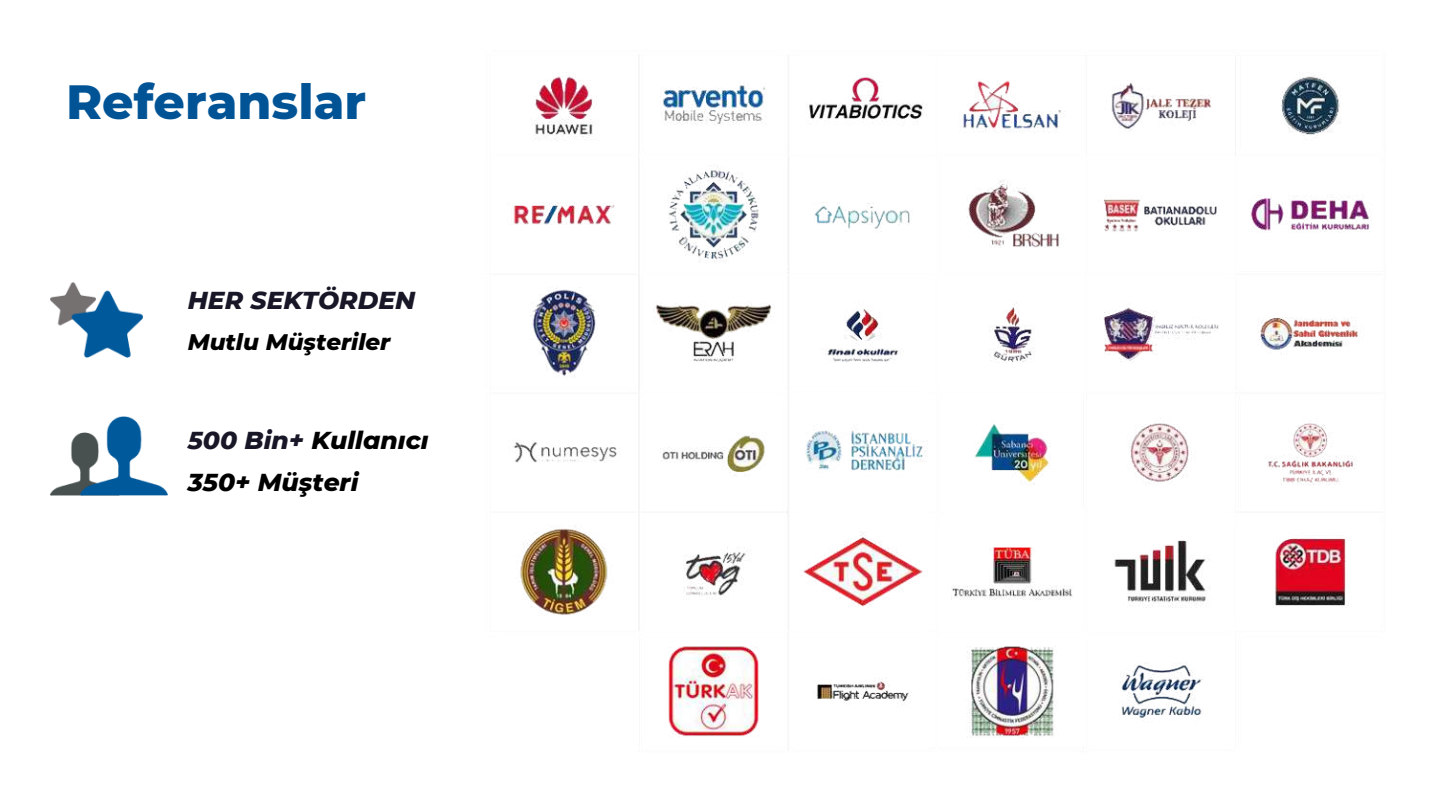
<style>
.page{position:relative;width:1440px;height:810px;background:#fff}
.page>*{position:absolute;margin:0;border:0;box-sizing:border-box;transform-origin:0 0}
.t1{font:800 49px "Montserrat";color:#005496}
.t2{font:italic 800 25px/42.8px "Montserrat";color:#000}
.t3{font:italic 800 25px "Montserrat";color:#171727}
.t4{font:italic 800 23px "Montserrat";color:#000}
.s1{color:#171727}
</style>
<div class="page">
<img style="left:513px;top:57px;width:857px;height:681px">
<img style="left:51px;top:282px;width:91px;height:76px">
<img style="left:51px;top:416px;width:116px;height:80px">
<h1 class="t1" style="left:66px;top:72px;width:302px">Referanslar</h1>
<p class="t3" style="left:188px;top:285px;width:229px">HER SEKTÖRDEN</p>
<p class="t4" style="left:188px;top:328px;width:204px">Mutlu Müşteriler</p>
<p class="t2" style="left:188px;top:418px;width:242px"><span class="s1">500 Bin+</span> Kullanıcı<br>350+ Müşteri</p>
</div>
